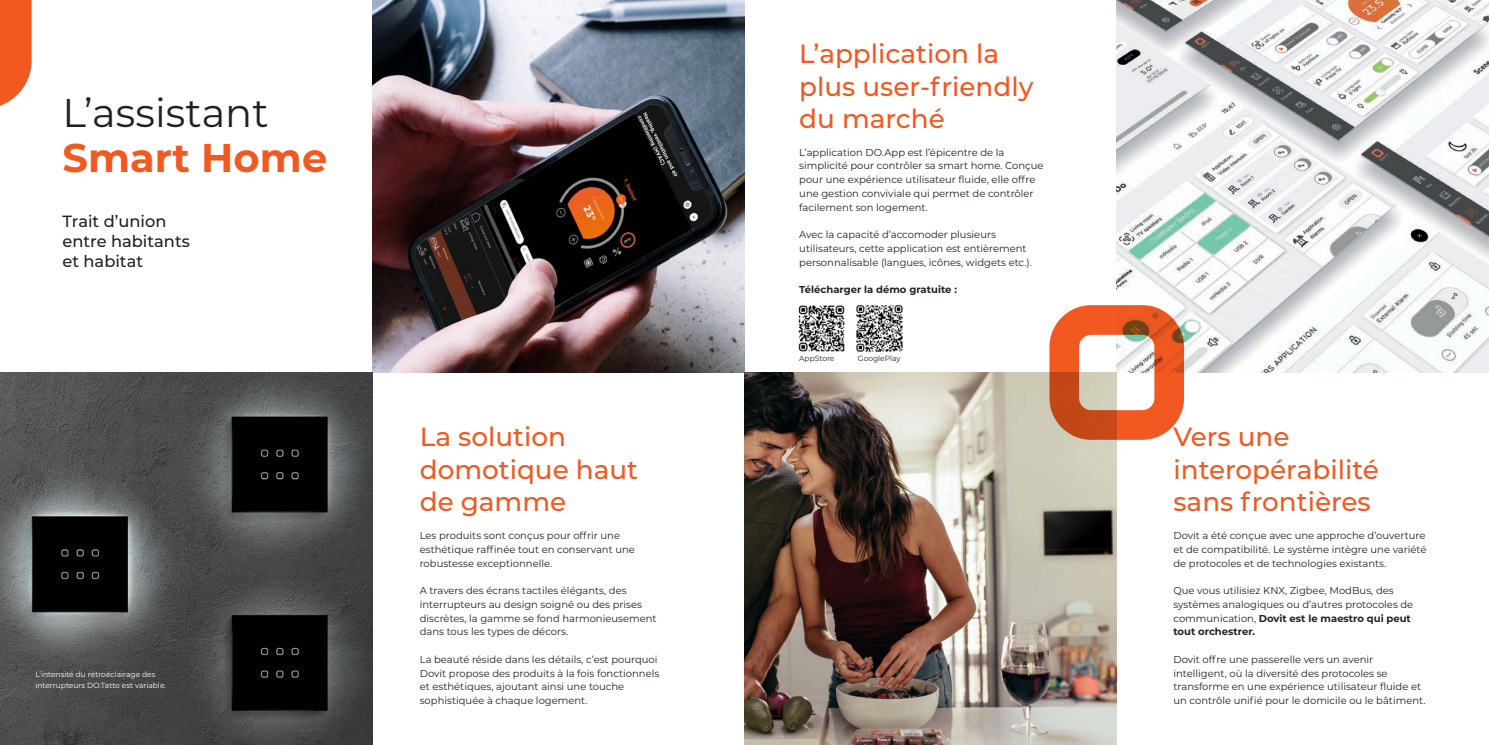
<style>
.page{position:relative;width:1489px;height:745px;background:#fff}
.page>*{position:absolute;margin:0;border:0;box-sizing:border-box;transform-origin:0 0}
.Titre{font:40px/45px "Montserrat";color:#231f20}
.Titre-2{font:500 26.25px/32.5px "Montserrat";color:#f15921}
.Titres_2{font:500 16.25px/20px "Montserrat";color:#231f20}
.t1{font:10px/13.8px "Montserrat";color:#231f20}
.t2{font:700 10px "Montserrat";color:#231f20}
.t3{font:7.5px/11.2px "Montserrat";color:#fff}
.t4{font:7.5px "Montserrat";color:#231f20}
.s1{font-weight:700;color:#f15921}
.s2{font-weight:700}
</style>
<div class="page">
<img style="left:1116px;top:0;width:372px;height:372px">
<img style="left:372px;top:0;width:372px;height:372px">
<img style="left:744px;top:372px;width:372px;height:372px">
<img style="left:0;top:372px;width:372px;height:372px">
<svg style="left:0;top:0;width:32px;height:106px;background:#f26e3d"></svg>
<svg style="left:1049px;top:305px;width:134px;height:134px"></svg>
<img style="left:856px;top:305px;width:47px;height:47px">
<img style="left:798px;top:305px;width:47px;height:47px">
<p class="Titre" style="left:62px;top:88px;width:266px">L’assistant<br><span class="s1">Smart Home</span></p>
<p class="Titres_2" style="left:62px;top:210px;width:129px">Trait d’union entre habitants et habitat</p>
<p class="t3" style="left:35px;top:668px;width:132px">L’intensité du rétroéclairage des interrupteurs DO.Tatto est variable.</p>
<p class="Titre-2" style="left:420px;top:419px;width:220px">La solution domotique haut de gamme</p>
<p class="t1" style="left:420px;top:528px;width:217px">Les produits sont conçus pour offrir une esthétique raffinée tout en conservant une robustesse exceptionnelle.</p>
<p class="t1" style="left:420px;top:583px;width:238px">A travers des écrans tactiles élégants, des interrupteurs au design soigné ou des prises discrètes, la gamme se fond harmonieusement dans tous les types de décors.</p>
<p class="t1" style="left:420px;top:651px;width:241px">La beauté réside dans les détails, c’est pourquoi Dovit propose des produits à la fois fonctionnels et esthétiques, ajoutant ainsi une touche sophistiquée à chaque logement.</p>
<p class="Titre-2" style="left:799px;top:36px;width:235px">L’application la plus user-friendly du marché</p>
<p class="t1" style="left:799px;top:145px;width:246px">L’application DO.App est l’épicentre de la simplicité pour contrôler sa smart home. Conçue pour une expérience utilisateur fluide, elle offre une gestion conviviale qui permet de contrôler facilement son logement.</p>
<p class="t1" style="left:799px;top:227px;width:234px">Avec la capacité d’accomoder plusieurs utilisateurs, cette application est entièrement personnalisable (langues, icônes, widgets etc.).</p>
<p class="t2" style="left:799px;top:282px;width:159px">Télécharger la démo gratuite :</p>
<p class="t4" style="left:799px;top:353px;width:37px">AppStore</p>
<p class="t4" style="left:857px;top:353px;width:44px">GooglePlay</p>
<p class="Titre-2" style="left:1173px;top:419px;width:207px">Vers une interopérabilité sans frontières</p>
<p class="t1" style="left:1173px;top:528px;width:254px;text-align:justify">Dovit a été conçue avec une approche d’ouverture et de compatibilité. Le système intègre une variété de protocoles et de technologies existants.</p>
<p class="t1" style="left:1173px;top:583px;width:241px">Que vous utilisiez KNX, Zigbee, ModBus, des systèmes analogiques ou d’autres protocoles de communication, <span class="s2">Dovit est le maestro qui peut tout orchestrer.</span></p>
<p class="t1" style="left:1173px;top:651px;width:253px">Dovit offre une passerelle vers un avenir intelligent, où la diversité des protocoles se transforme en une expérience utilisateur fluide et un contrôle unifié pour le domicile ou le bâtiment.</p>
</div>
